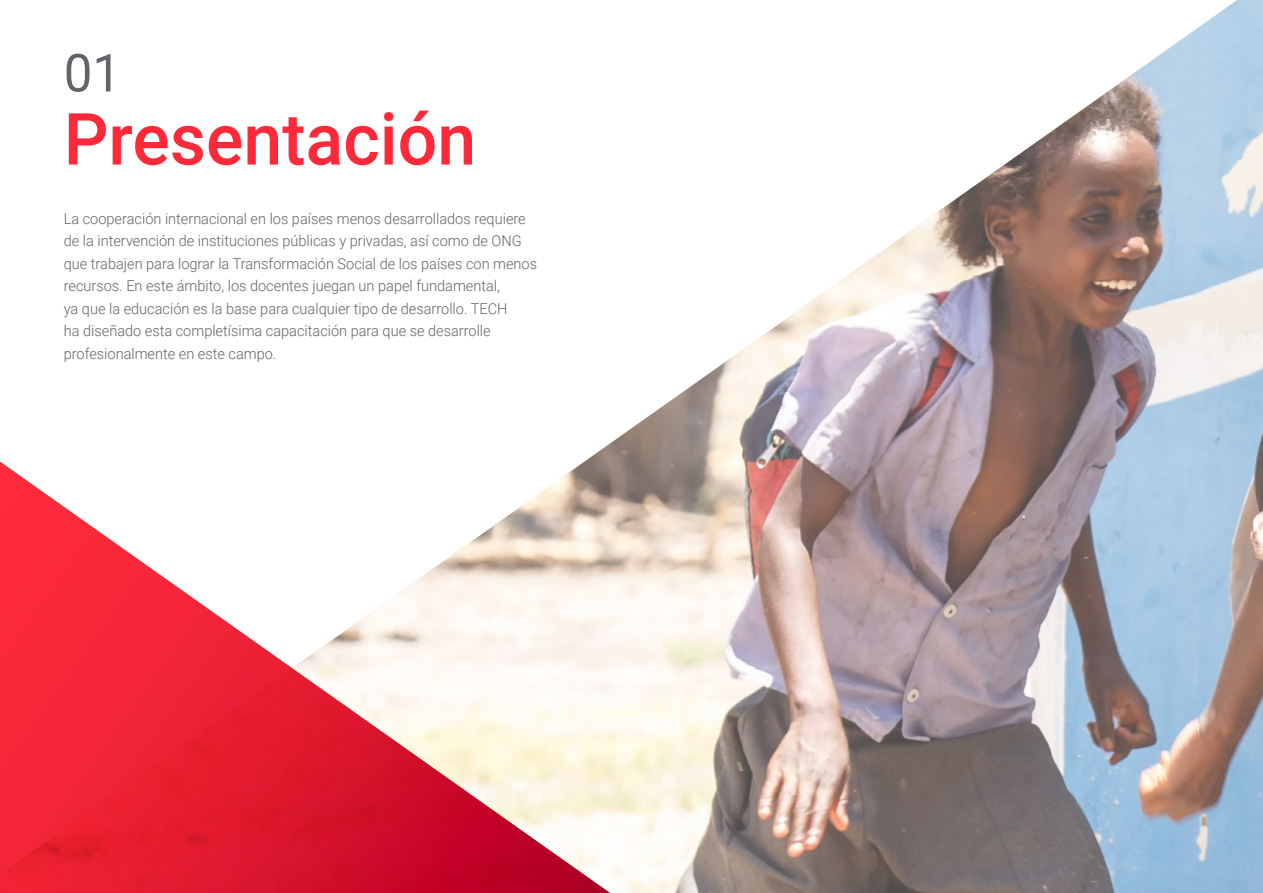
<style>
.page{position:relative;width:1263px;height:893px;background:#fff}
.page>*{position:absolute;margin:0;border:0;box-sizing:border-box;transform-origin:0 0}
.t1{font:500 72px "Roboto";color:#ff293a}
.t2{font:52.5px "Roboto";color:#61646a}
.t3{font:300 15px/22.5px "Roboto";color:#61646a}
</style>
<div class="page">
<img style="left:606px;top:0;width:657px;height:893px">
<svg style="left:0;top:446px;width:640px;height:447px"></svg>
<h2 class="t2" style="left:64px;top:36px;width:59px">01</h2>
<h1 class="t1" style="left:64px;top:89px;width:414px">Presentación</h1>
<p class="t3" style="left:64px;top:207px;width:475px">La cooperación internacional en los países menos desarrollados requiere de la intervención de instituciones públicas y privadas, así como de ONG que trabajen para lograr la Transformación Social de los países con menos recursos. En este ámbito, los docentes juegan un papel fundamental,<br>ya que la educación es la base para cualquier tipo de desarrollo. TECH<br>ha diseñado esta completísima capacitación para que se desarrolle profesionalmente en este campo.</p>
</div>
